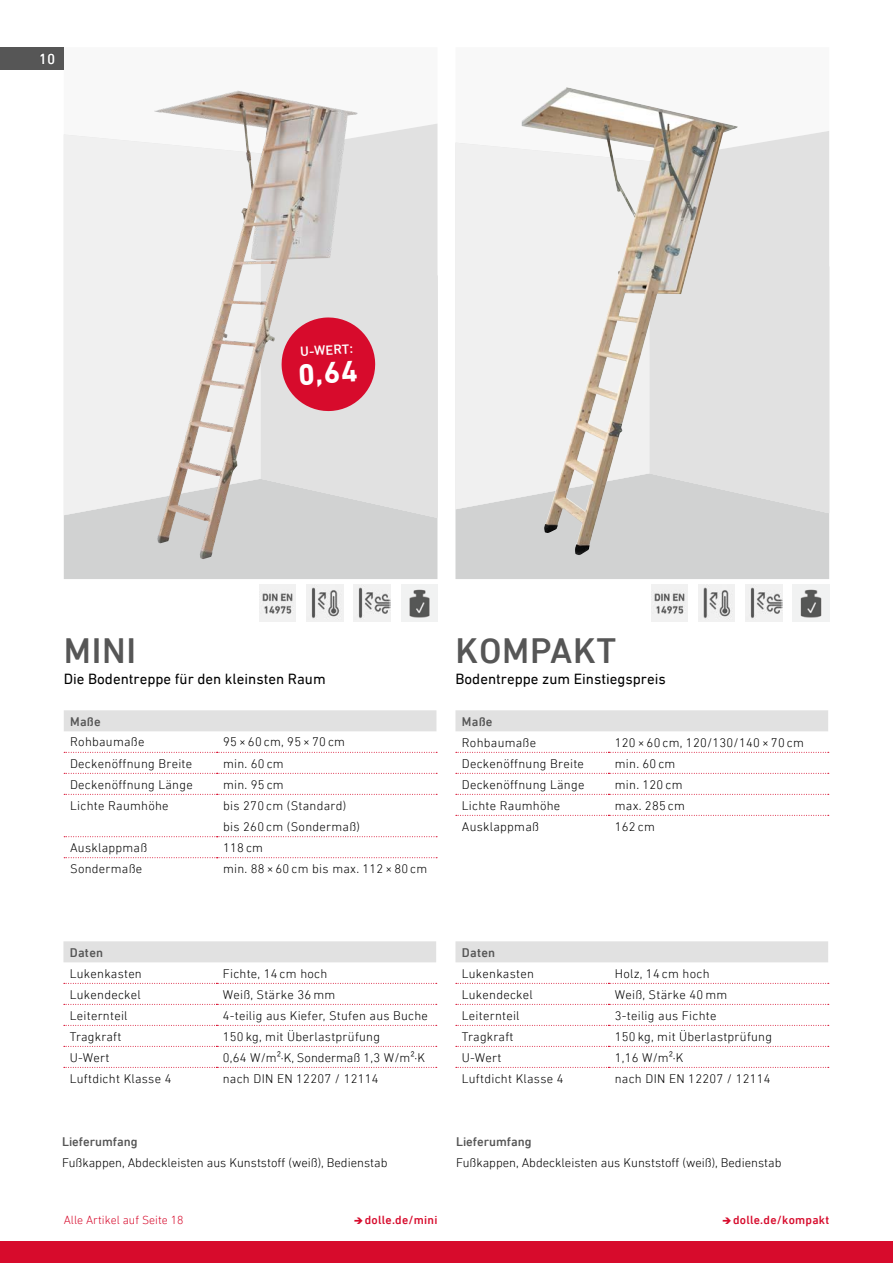
<style>
.page{position:relative;width:893px;height:1263px;background:#fff}
.page>*{position:absolute;margin:0;border:0;box-sizing:border-box;transform-origin:0 0}
.t1{font:500 36px "DIN Next LT Pro";letter-spacing:.02em;color:#565656}
.t2{font:700 30px "DIN Next LT Pro";color:#fff}
.t3{font:15px "DOLLEDIN Next LT Pro";color:#000}
.t4{font:500 15px "DIN Next LT Pro";color:#fff}
.t5{font:500 13.5px "DIN Next LT Pro";color:#fff}
.t6{font:300 12.75px/21px "DIN Next LT Pro";letter-spacing:.02em;color:#000}
.t7{font:300 12.75px "DIN Next LT Pro";color:#000}
.t8{font:500 12.75px "DIN Next LT Pro";color:#565656}
.t9{font:500 12px "DIN Next LT Pro";letter-spacing:.02em;color:#d70b2c}
.t10{font:300 12px "DIN Next LT Pro";color:#d70b2c}
</style>
<div class="page">
<div style="left:357px;top:124px;width:80px;height:151px;background:#e1e1e1"></div>
<div style="left:64px;top:135px;width:90px;height:140px;background:#f0f0f0"></div>
<img style="left:154px;top:91px;width:203px;height:184px">
<svg style="left:64px;top:275px;width:373px;height:304px"></svg>
<img style="left:354px;top:585px;width:36px;height:36px">
<img style="left:260px;top:585px;width:36px;height:36px">
<img style="left:307px;top:585px;width:36px;height:36px">
<img style="left:401px;top:585px;width:36px;height:36px">
<div style="left:0;top:1242px;width:893px;height:21px;background:#d70b2c"></div>
<div style="left:64px;top:710px;width:372px;height:21px;background:#e1e1e1"></div>
<svg style="left:64px;top:752px;width:373px;height:1px"></svg>
<svg style="left:64px;top:773px;width:373px;height:1px"></svg>
<svg style="left:64px;top:794px;width:373px;height:1px"></svg>
<svg style="left:64px;top:836px;width:373px;height:1px"></svg>
<svg style="left:64px;top:857px;width:373px;height:1px"></svg>
<div style="left:63px;top:941px;width:373px;height:21px;background:#e1e1e1"></div>
<svg style="left:64px;top:983px;width:373px;height:1px"></svg>
<svg style="left:64px;top:1004px;width:373px;height:1px"></svg>
<svg style="left:64px;top:1025px;width:373px;height:1px"></svg>
<svg style="left:64px;top:1046px;width:373px;height:1px"></svg>
<svg style="left:64px;top:1067px;width:373px;height:1px"></svg>
<div style="left:738px;top:131px;width:91px;height:135px;background:#e1e1e1"></div>
<svg style="left:455px;top:266px;width:374px;height:313px;background:#dadada"></svg>
<div style="left:455px;top:143px;width:67px;height:366px;background:#f0f0f0"></div>
<img style="left:522px;top:87px;width:216px;height:468px">
<div style="left:455px;top:710px;width:373px;height:21px;background:#e1e1e1"></div>
<svg style="left:456px;top:752px;width:373px;height:1px"></svg>
<svg style="left:456px;top:773px;width:373px;height:1px"></svg>
<svg style="left:456px;top:794px;width:373px;height:1px"></svg>
<svg style="left:456px;top:815px;width:373px;height:1px"></svg>
<div style="left:455px;top:941px;width:373px;height:21px;background:#e1e1e1"></div>
<svg style="left:456px;top:983px;width:373px;height:1px"></svg>
<svg style="left:456px;top:1004px;width:373px;height:1px"></svg>
<svg style="left:456px;top:1025px;width:373px;height:1px"></svg>
<svg style="left:456px;top:1046px;width:373px;height:1px"></svg>
<svg style="left:456px;top:1067px;width:373px;height:1px"></svg>
<img style="left:746px;top:585px;width:36px;height:36px">
<img style="left:651px;top:585px;width:37px;height:36px">
<img style="left:698px;top:585px;width:37px;height:36px">
<img style="left:793px;top:585px;width:36px;height:36px">
<div style="left:0;top:47px;width:64px;height:23px;background:#565656"></div>
<div style="left:39px;top:53px;width:16px;height:11px;background:#000;opacity:.45"></div>
<p class="t4" style="left:39px;top:50px;width:18px">10</p>
<p class="t5" style="left:300px;top:344px;width:54px;rotate:-3deg">U-WERT:</p>
<h2 class="t2" style="left:297px;top:357px;width:61px;rotate:-3deg">0,64</h2>
<h1 class="t1" style="left:64px;top:630px;width:74px">MINI</h1>
<p class="t3" style="left:64px;top:670px;width:263px">Die Bodentreppe für den kleinsten Raum</p>
<p class="t8" style="left:70px;top:714px;width:32px">Maße</p>
<p class="t6" style="left:70px;top:731px;width:76px">Rohbaumaße</p>
<p class="t6" style="left:223px;top:731px;width:123px">95 × 60 cm, 95 × 70 cm</p>
<p class="t6" style="left:70px;top:753px;width:124px">Deckenöffnung Breite</p>
<p class="t6" style="left:223px;top:753px;width:62px">min. 60 cm</p>
<p class="t6" style="left:70px;top:774px;width:124px">Deckenöffnung Länge</p>
<p class="t6" style="left:223px;top:774px;width:62px">min. 95 cm</p>
<p class="t6" style="left:70px;top:795px;width:100px">Lichte Raumhöhe</p>
<p class="t6" style="left:223px;top:795px;width:138px">bis 270 cm (Standard) bis 260 cm (Sondermaß)</p>
<p class="t6" style="left:70px;top:837px;width:79px">Ausklappmaß</p>
<p class="t6" style="left:223px;top:837px;width:42px">118 cm</p>
<p class="t6" style="left:70px;top:858px;width:74px">Sondermaße</p>
<p class="t6" style="left:223px;top:858px;width:206px">min. 88 × 60 cm bis max. 112 × 80 cm</p>
<h1 class="t1" style="left:455px;top:630px;width:162px">KOMPAKT</h1>
<p class="t3" style="left:455px;top:670px;width:212px">Bodentreppe zum Einstiegspreis</p>
<p class="t8" style="left:462px;top:714px;width:32px">Maße</p>
<p class="t6" style="left:462px;top:732px;width:76px">Rohbaumaße</p>
<p class="t6" style="left:615px;top:732px;width:191px">120 × 60 cm, 120/130/140 × 70 cm</p>
<p class="t6" style="left:462px;top:753px;width:124px">Deckenöffnung Breite</p>
<p class="t6" style="left:615px;top:753px;width:62px">min. 60 cm</p>
<p class="t6" style="left:462px;top:774px;width:124px">Deckenöffnung Länge</p>
<p class="t6" style="left:615px;top:774px;width:69px">min. 120 cm</p>
<p class="t6" style="left:462px;top:795px;width:100px">Lichte Raumhöhe</p>
<p class="t6" style="left:615px;top:795px;width:72px">max. 285 cm</p>
<p class="t6" style="left:462px;top:816px;width:79px">Ausklappmaß</p>
<p class="t6" style="left:615px;top:816px;width:42px">162 cm</p>
<p class="t8" style="left:70px;top:945px;width:35px">Daten</p>
<p class="t6" style="left:70px;top:963px;width:74px">Lukenkasten</p>
<p class="t6" style="left:223px;top:963px;width:106px">Fichte, 14 cm hoch</p>
<p class="t6" style="left:70px;top:984px;width:73px">Lukendeckel</p>
<p class="t6" style="left:223px;top:984px;width:114px">Weiß, Stärke 36 mm</p>
<p class="t6" style="left:70px;top:1005px;width:59px">Leiternteil</p>
<p class="t6" style="left:223px;top:1005px;width:207px">4-teilig aus Kiefer, Stufen aus Buche</p>
<p class="t6" style="left:70px;top:1026px;width:53px">Tragkraft</p>
<p class="t6" style="left:223px;top:1026px;width:159px">150 kg, mit Überlastprüfung</p>
<p class="t6" style="left:70px;top:1047px;width:41px">U-Wert</p>
<p class="t7" style="left:223px;top:1050px;width:204px">0,64 W/m²·K, Sondermaß 1,3 W/m²·K</p>
<p class="t6" style="left:70px;top:1068px;width:103px">Luftdicht Klasse 4</p>
<p class="t6" style="left:223px;top:1068px;width:157px">nach DIN EN 12207 / 12114</p>
<p class="t8" style="left:62px;top:1134px;width:77px">Lieferumfang</p>
<p class="t7" style="left:62px;top:1155px;width:327px">Fußkappen, Abdeckleisten aus Kunststoff (weiß), Bedienstab</p>
<p class="t8" style="left:462px;top:945px;width:35px">Daten</p>
<p class="t6" style="left:462px;top:963px;width:74px">Lukenkasten</p>
<p class="t6" style="left:615px;top:963px;width:96px">Holz, 14 cm hoch</p>
<p class="t6" style="left:462px;top:984px;width:73px">Lukendeckel</p>
<p class="t6" style="left:615px;top:984px;width:114px">Weiß, Stärke 40 mm</p>
<p class="t6" style="left:462px;top:1005px;width:59px">Leiternteil</p>
<p class="t6" style="left:615px;top:1005px;width:103px">3-teilig aus Fichte</p>
<p class="t6" style="left:462px;top:1026px;width:53px">Tragkraft</p>
<p class="t6" style="left:615px;top:1026px;width:159px">150 kg, mit Überlastprüfung</p>
<p class="t6" style="left:462px;top:1047px;width:41px">U-Wert</p>
<p class="t6" style="left:615px;top:1047px;width:70px">1,16 W/m²·K</p>
<p class="t6" style="left:462px;top:1068px;width:103px">Luftdicht Klasse 4</p>
<p class="t6" style="left:615px;top:1068px;width:157px">nach DIN EN 12207 / 12114</p>
<p class="t8" style="left:456px;top:1134px;width:77px">Lieferumfang</p>
<p class="t7" style="left:456px;top:1155px;width:327px">Fußkappen, Abdeckleisten aus Kunststoff (weiß), Bedienstab</p>
<p class="t10" style="left:64px;top:1213px;width:121px">Alle Artikel auf Seite 18</p>
<p class="t9" style="left:354px;top:1213px;width:85px">➔dolle.de/mini</p>
<p class="t9" style="left:722px;top:1213px;width:109px">➔dolle.de/kompakt</p>
</div>
